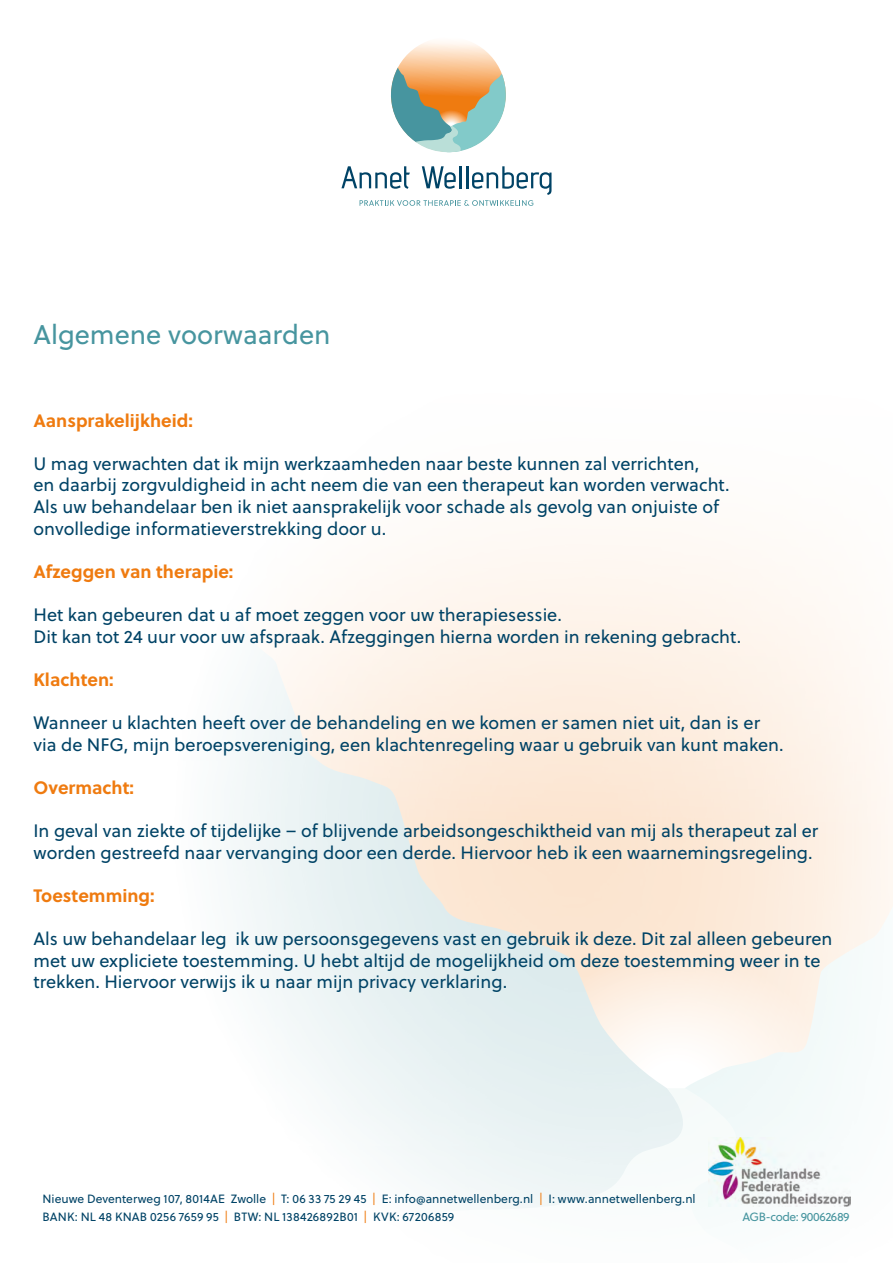
<style>
.page{position:relative;width:893px;height:1263px;background:#fff}
.page>*{position:absolute;margin:0;border:0;box-sizing:border-box;transform-origin:0 0}
.t1{font:27px "Soleil";color:#47959f}
.t2{font:18px/21.6px "Soleil";color:#004366}
.t3{font:700 18px "Soleil";color:#ef7b10}
.t4{font:12px/18px "Soleil";letter-spacing:.01em;color:#004366}
.t5{font:12px "Soleil";letter-spacing:-.04em;color:#47959f}
.s1{color:#ef7b10}
</style>
<div class="page">
<svg style="left:391px;top:41px;width:115px;height:112px"></svg>
<svg style="left:341px;top:166px;width:210px;height:40px"></svg>
<div style="left:357px;top:535px;width:500px;height:112px;background:#fef8f3"></div>
<svg style="left:695px;top:647px;width:198px;height:560px"></svg>
<svg style="left:228px;top:594px;width:467px;height:541px"></svg>
<svg style="left:376px;top:1088px;width:385px;height:121px;fill:#eff6f7"></svg>
<img style="left:708px;top:1138px;width:142px;height:68px">
<h1 class="t1" style="left:33px;top:315px;width:299px">Algemene voorwaarden</h1>
<p class="t3" style="left:33px;top:406px;width:161px">Aansprakelijkheid:</p>
<p class="t2" style="left:33px;top:452px;width:698px">U mag verwachten dat ik mijn werkzaamheden naar beste kunnen zal verrichten,<br>en daarbij zorgvuldigheid in acht neem die van een therapeut kan worden verwacht.<br>Als uw behandelaar ben ik niet aansprakelijk voor schade als gevolg van onjuiste of onvolledige informatieverstrekking door u.</p>
<p class="t3" style="left:33px;top:557px;width:201px">Afzeggen van therapie:</p>
<p class="t2" style="left:33px;top:603px;width:709px">Het kan gebeuren dat u af moet zeggen voor uw therapiesessie.<br>Dit kan tot 24 uur voor uw afspraak. Afzeggingen hierna worden in rekening gebracht.</p>
<p class="t3" style="left:33px;top:665px;width:82px">Klachten:</p>
<p class="t2" style="left:33px;top:711px;width:751px">Wanneer u klachten heeft over de behandeling en we komen er samen niet uit, dan is er via de NFG, mijn beroepsvereniging, een klachtenregeling waar u gebruik van kunt maken.</p>
<p class="t3" style="left:33px;top:773px;width:102px">Overmacht:</p>
<p class="t2" style="left:33px;top:819px;width:786px">In geval van ziekte of tijdelijke – of blijvende arbeidsongeschiktheid van mij als therapeut zal er worden gestreefd naar vervanging door een derde. Hiervoor heb ik een waarnemingsregeling.</p>
<p class="t3" style="left:33px;top:881px;width:123px">Toestemming:</p>
<p class="t2" style="left:33px;top:927px;width:800px">Als uw behandelaar leg ik uw persoonsgegevens vast en gebruik ik deze. Dit zal alleen gebeuren met uw expliciete toestemming. U hebt altijd de mogelijkheid om deze toestemming weer in te trekken. Hiervoor verwijs ik u naar mijn privacy verklaring.</p>
<p class="t4" style="left:43px;top:1189px;width:655px">Nieuwe Deventerweg 107, 8014AE Zwolle <span class="s1">|</span> T: 06 33 75 29 45 <span class="s1">|</span> E: info@annetwellenberg.nl <span class="s1">|</span> I: www.annetwellenberg.nl<br>BANK: NL 48 KNAB 0256 7659 95 <span class="s1">|</span> BTW: NL 138426892B01 <span class="s1">|</span> KVK: 67206859</p>
<p class="t5" style="left:742px;top:1208px;width:109px">AGB-code: 90062689</p>
</div>
